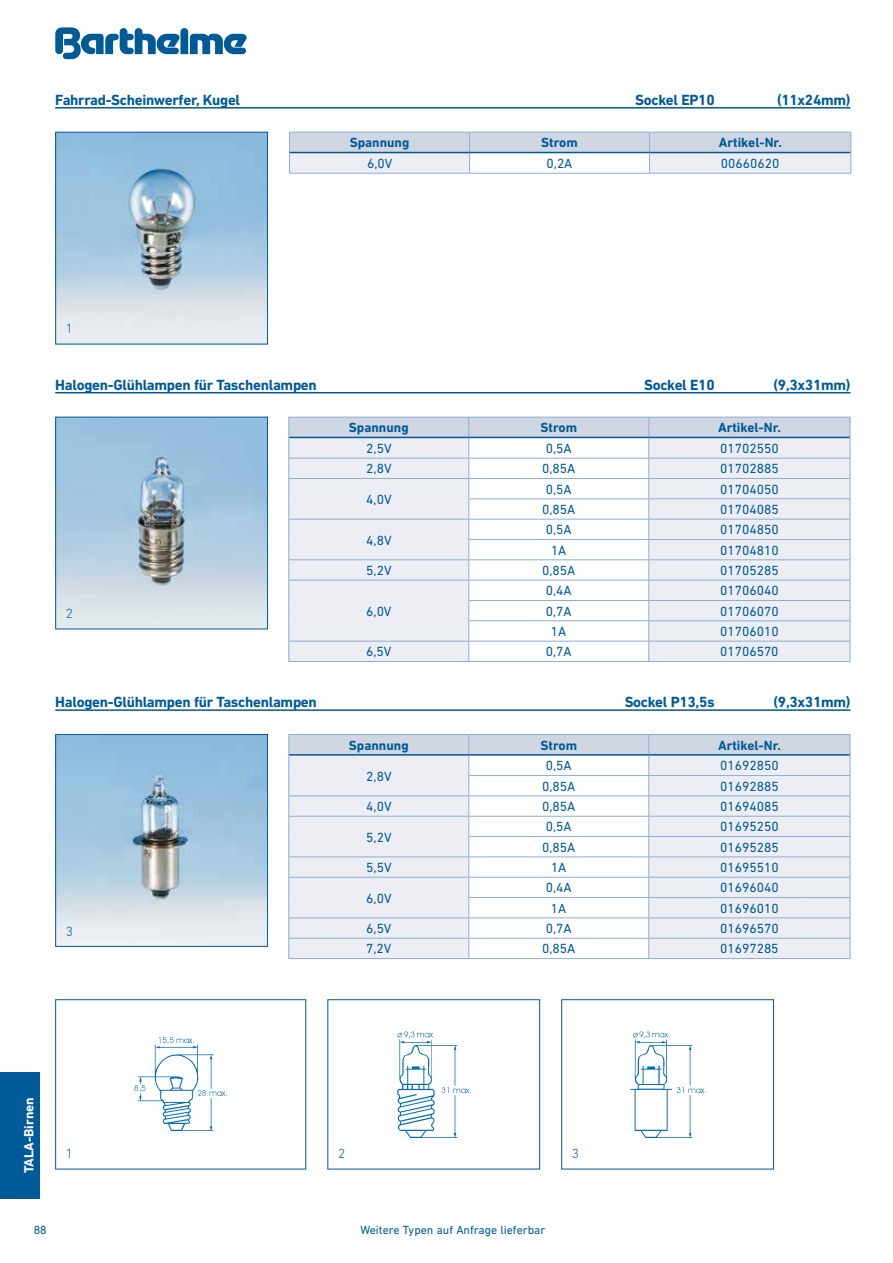
<style>
.page{position:relative;width:893px;height:1263px;background:#fff}
.page>*{position:absolute;margin:0;border:0;box-sizing:border-box;transform-origin:0 0}
.t1{font:700 15px "DIN Next LT Pro";letter-spacing:-.02em;color:#005a98}
.t2{font:13.5px "DIN Next LT Pro";color:#005a98}
.t3{font:700 13.5px "DIN Next LT Pro";color:#005a98}
.t4{font:700 13.5px "DIN Next LT Pro";color:#fff}
.t5{font:300 13.5px "DIN Next LT Pro";color:#005a98}
.t6{font:12px "DIN Next LT Pro";color:#005a98}
</style>
<div class="page">
<svg style="left:55px;top:27px;width:192px;height:32px"></svg>
<div style="left:0;top:1072px;width:40px;height:126px;background:#005a98"></div>
<hr style="left:289px;top:173px;width:181px;height:1px;background:#8baed7">
<hr style="left:470px;top:173px;width:180px;height:1px;background:#8baed7">
<svg style="left:289px;top:132px;width:562px;height:41px;background:#d6dee8"></svg>
<hr style="left:650px;top:173px;width:201px;height:1px;background:#8baed7">
<hr style="left:55px;top:709px;width:795px;height:2px;background:#005a98">
<hr style="left:288px;top:958px;width:181px;height:1px;background:#8baed7">
<hr style="left:469px;top:958px;width:180px;height:1px;background:#8baed7">
<hr style="left:649px;top:958px;width:201px;height:1px;background:#8baed7">
<svg style="left:288px;top:734px;width:563px;height:224px"></svg>
<hr style="left:55px;top:392px;width:795px;height:1px;background:#005a98">
<hr style="left:288px;top:661px;width:181px;height:1px;background:#8baed7">
<hr style="left:469px;top:661px;width:180px;height:1px;background:#8baed7">
<svg style="left:288px;top:417px;width:563px;height:244px"></svg>
<hr style="left:649px;top:661px;width:201px;height:1px;background:#8baed7">
<hr style="left:55px;top:107px;width:795px;height:2px;background:#005a98">
<img style="left:57px;top:134px;width:209px;height:208px">
<div style="left:55px;top:132px;width:213px;height:212px;border:1px solid #005a98"></div>
<img style="left:135px;top:1038px;width:92px;height:93px">
<div style="left:55px;top:999px;width:251px;height:170px;border:1px solid #005a98"></div>
<img style="left:397px;top:1031px;width:73px;height:106px">
<div style="left:327px;top:999px;width:213px;height:170px;border:1px solid #005a98"></div>
<img style="left:630px;top:1031px;width:75px;height:106px">
<div style="left:561px;top:999px;width:213px;height:170px;border:1px solid #005a98"></div>
<img style="left:57px;top:419px;width:209px;height:208px">
<div style="left:55px;top:417px;width:213px;height:212px;border:1px solid #005a98"></div>
<img style="left:57px;top:736px;width:209px;height:209px">
<div style="left:55px;top:734px;width:213px;height:213px;border:1px solid #005a98"></div>
<p class="t1" style="left:55px;top:91px;width:186px">Fahrrad-Scheinwerfer, Kugel</p>
<p class="t1" style="left:635px;top:91px;width:81px">Sockel EP10</p>
<p class="t1" style="left:777px;top:91px;width:75px">(11x24mm)</p>
<p class="t3" style="left:350px;top:135px;width:61px">Spannung</p>
<p class="t3" style="left:541px;top:135px;width:38px">Strom</p>
<p class="t3" style="left:719px;top:135px;width:65px">Artikel-Nr.</p>
<p class="t2" style="left:367px;top:156px;width:27px">6,0V</p>
<p class="t2" style="left:547px;top:156px;width:27px">0,2A</p>
<p class="t2" style="left:721px;top:156px;width:60px">00660620</p>
<p class="t5" style="left:66px;top:321px;width:9px">1</p>
<p class="t1" style="left:55px;top:376px;width:263px">Halogen-Glühlampen für Taschenlampen</p>
<p class="t1" style="left:644px;top:376px;width:72px">Sockel E10</p>
<p class="t1" style="left:774px;top:376px;width:78px">(9,3x31mm)</p>
<p class="t3" style="left:349px;top:420px;width:61px">Spannung</p>
<p class="t3" style="left:540px;top:420px;width:38px">Strom</p>
<p class="t3" style="left:718px;top:420px;width:65px">Artikel-Nr.</p>
<p class="t2" style="left:366px;top:441px;width:27px">2,5V</p>
<p class="t2" style="left:546px;top:441px;width:27px">0,5A</p>
<p class="t2" style="left:720px;top:441px;width:60px">01702550</p>
<p class="t2" style="left:366px;top:461px;width:27px">2,8V</p>
<p class="t2" style="left:542px;top:461px;width:35px">0,85A</p>
<p class="t2" style="left:720px;top:461px;width:60px">01702885</p>
<p class="t2" style="left:366px;top:491px;width:27px">4,0V</p>
<p class="t2" style="left:546px;top:481px;width:27px">0,5A</p>
<p class="t2" style="left:720px;top:481px;width:60px">01704050</p>
<p class="t2" style="left:542px;top:502px;width:35px">0,85A</p>
<p class="t2" style="left:720px;top:502px;width:60px">01704085</p>
<p class="t5" style="left:66px;top:606px;width:9px">2</p>
<p class="t2" style="left:366px;top:532px;width:27px">4,8V</p>
<p class="t2" style="left:546px;top:522px;width:27px">0,5A</p>
<p class="t2" style="left:720px;top:522px;width:60px">01704850</p>
<p class="t2" style="left:551px;top:542px;width:17px">1A</p>
<p class="t2" style="left:720px;top:542px;width:60px">01704810</p>
<p class="t2" style="left:366px;top:563px;width:27px">5,2V</p>
<p class="t2" style="left:542px;top:563px;width:35px">0,85A</p>
<p class="t2" style="left:720px;top:563px;width:60px">01705285</p>
<p class="t2" style="left:366px;top:603px;width:27px">6,0V</p>
<p class="t2" style="left:546px;top:583px;width:27px">0,4A</p>
<p class="t2" style="left:720px;top:583px;width:60px">01706040</p>
<p class="t2" style="left:546px;top:603px;width:27px">0,7A</p>
<p class="t2" style="left:720px;top:603px;width:60px">01706070</p>
<p class="t2" style="left:551px;top:624px;width:17px">1A</p>
<p class="t2" style="left:720px;top:624px;width:60px">01706010</p>
<p class="t2" style="left:366px;top:644px;width:27px">6,5V</p>
<p class="t2" style="left:546px;top:644px;width:27px">0,7A</p>
<p class="t2" style="left:720px;top:644px;width:60px">01706570</p>
<p class="t1" style="left:55px;top:693px;width:263px">Halogen-Glühlampen für Taschenlampen</p>
<p class="t1" style="left:625px;top:693px;width:92px">Sockel P13,5s</p>
<p class="t1" style="left:774px;top:693px;width:78px">(9,3x31mm)</p>
<p class="t3" style="left:349px;top:737px;width:61px">Spannung</p>
<p class="t3" style="left:540px;top:737px;width:38px">Strom</p>
<p class="t3" style="left:718px;top:737px;width:65px">Artikel-Nr.</p>
<p class="t2" style="left:366px;top:768px;width:27px">2,8V</p>
<p class="t2" style="left:546px;top:758px;width:27px">0,5A</p>
<p class="t2" style="left:720px;top:758px;width:60px">01692850</p>
<p class="t2" style="left:542px;top:778px;width:35px">0,85A</p>
<p class="t2" style="left:720px;top:778px;width:60px">01692885</p>
<p class="t2" style="left:366px;top:799px;width:27px">4,0V</p>
<p class="t2" style="left:542px;top:799px;width:35px">0,85A</p>
<p class="t2" style="left:720px;top:799px;width:60px">01694085</p>
<p class="t2" style="left:366px;top:829px;width:27px">5,2V</p>
<p class="t2" style="left:546px;top:819px;width:27px">0,5A</p>
<p class="t2" style="left:720px;top:819px;width:60px">01695250</p>
<p class="t2" style="left:542px;top:839px;width:35px">0,85A</p>
<p class="t2" style="left:720px;top:839px;width:60px">01695285</p>
<p class="t5" style="left:66px;top:923px;width:9px">3</p>
<p class="t2" style="left:366px;top:860px;width:27px">5,5V</p>
<p class="t2" style="left:551px;top:860px;width:17px">1A</p>
<p class="t2" style="left:720px;top:860px;width:60px">01695510</p>
<p class="t2" style="left:366px;top:890px;width:27px">6,0V</p>
<p class="t2" style="left:546px;top:880px;width:27px">0,4A</p>
<p class="t2" style="left:720px;top:880px;width:60px">01696040</p>
<p class="t2" style="left:551px;top:900px;width:17px">1A</p>
<p class="t2" style="left:720px;top:900px;width:60px">01696010</p>
<p class="t2" style="left:366px;top:921px;width:27px">6,5V</p>
<p class="t2" style="left:546px;top:921px;width:27px">0,7A</p>
<p class="t2" style="left:720px;top:921px;width:60px">01696570</p>
<p class="t2" style="left:366px;top:941px;width:27px">7,2V</p>
<p class="t2" style="left:542px;top:941px;width:35px">0,85A</p>
<p class="t2" style="left:720px;top:941px;width:60px">01697285</p>
<p class="t4" style="left:21px;top:1173px;width:78px;rotate:-90deg">TALA-Birnen</p>
<p class="t6" style="left:34px;top:1223px;width:15px">88</p>
<p class="t5" style="left:66px;top:1146px;width:9px">1</p>
<p class="t5" style="left:338px;top:1146px;width:9px">2</p>
<p class="t5" style="left:572px;top:1146px;width:9px">3</p>
<p class="t6" style="left:360px;top:1223px;width:187px">Weitere Typen auf Anfrage lieferbar</p>
</div>
